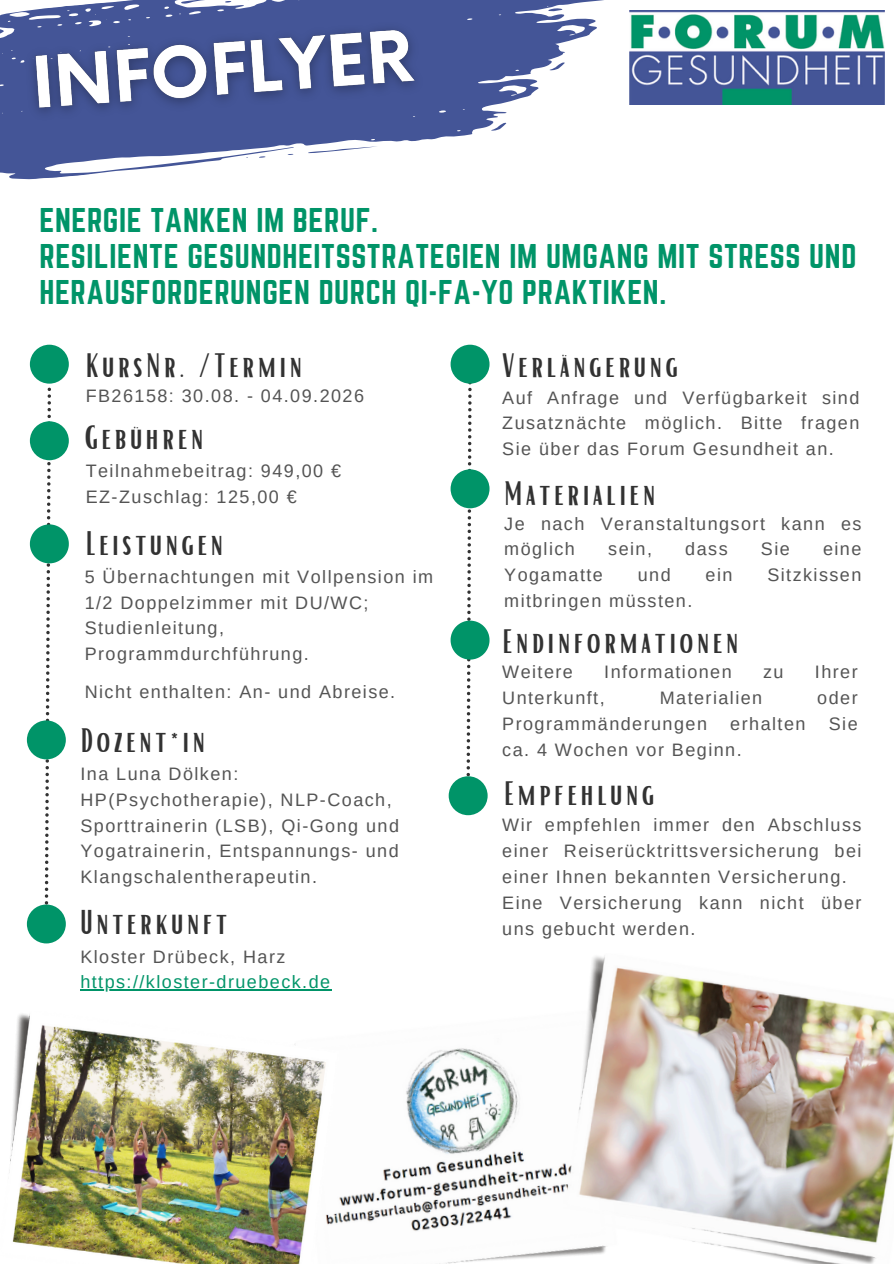
<style>
.page{position:relative;width:894px;height:1264px;background:#fff}
.page>*{position:absolute;margin:0;border:0;box-sizing:border-box;transform-origin:0 0}
.t1{font:33px "Bright";letter-spacing:.1em;color:#323232}
.t2{font:30px/36px "Norwester";letter-spacing:.02em;color:#009468}
.t3{font:18px/26px "Arimo";letter-spacing:.08em;color:#545454}
.t4{font:18px "Arimo";letter-spacing:.08em;color:#009468}
</style>
<div class="page">
<svg style="left:5px;top:0;width:599px;height:41px;fill:#445597"></svg>
<svg style="left:547px;top:7px;width:15px;height:5px"></svg>
<svg style="left:180px;top:0;width:31px;height:4px"></svg>
<svg style="left:224px;top:1px;width:7px;height:2px"></svg>
<svg style="left:0;top:14px;width:571px;height:166px;fill:#445597"></svg>
<svg style="left:308px;top:146px;width:70px;height:8px"></svg>
<svg style="left:490px;top:123px;width:17px;height:8px"></svg>
<svg style="left:489px;top:68px;width:15px;height:4px"></svg>
<svg style="left:259px;top:156px;width:6px;height:2px"></svg>
<svg style="left:434px;top:33px;width:6px;height:4px"></svg>
<svg style="left:451px;top:31px;width:6px;height:2px"></svg>
<div style="left:450px;top:345px;width:39px;height:38px;background:#009468;border-radius:50%"></div>
<div style="left:27px;top:904px;width:39px;height:39px;background:#009468;border-radius:50%"></div>
<div style="left:448px;top:776px;width:39px;height:39px;background:#009468;border-radius:50%"></div>
<div style="left:30px;top:345px;width:39px;height:38px;background:#009468;border-radius:50%"></div>
<div style="left:27px;top:720px;width:39px;height:39px;background:#009468;border-radius:50%"></div>
<svg style="left:30px;top:387px;width:39px;height:548px"></svg>
<img style="left:629px;top:10px;width:255px;height:94px">
<svg style="left:450px;top:349px;width:39px;height:458px"></svg>
<img style="left:265px;top:989px;width:296px;height:274px">
<img style="left:17px;top:11px;width:417px;height:119px">
<hr style="left:80px;top:989px;width:251px;height:1px;background:#009468">
<img style="left:561px;top:956px;width:332px;height:307px">
<img style="left:12px;top:1021px;width:315px;height:242px">
<h3 class="t2" style="left:39px;top:202px;width:818px">ENERGIE TANKEN IM BERUF.<br>RESILIENTE GESUNDHEITSSTRATEGIEN IM UMGANG MIT STRESS UND<br>HERAUSFORDERUNGEN DURCH QI-FA-YO PRAKTIKEN.</h3>
<p class="t1" style="left:86px;top:343px;width:218px">KursNr. /Termin</p>
<p class="t3" style="left:86px;top:383px;width:280px">FB26158: 30.08. - 04.09.2026</p>
<p class="t1" style="left:85px;top:416px;width:120px">Gebühren</p>
<h4 class="t3" style="left:86px;top:457px;width:257px">Teilnahmebeitrag: 949,00 €</h4>
<h3 class="t3" style="left:86px;top:483px;width:212px">EZ-Zuschlag: 125,00 €</h3>
<p class="t1" style="left:86px;top:521px;width:139px">Leistungen</p>
<p class="t3" style="left:85px;top:564px;width:350px;line-height:25.5px">5 Übernachtungen mit Vollpension im<br>1/2 Doppelzimmer mit DU/WC;<br>Studienleitung,<br>Programmdurchführung.</p>
<p class="t3" style="left:85px;top:678px;width:312px">Nicht enthalten: An- und Abreise.</p>
<h3 class="t1" style="left:80px;top:719px;width:126px">Dozent*in</h3>
<h2 class="t3" style="left:80px;top:760px;width:159px">Ina Luna Dölken:</h2>
<p class="t3" style="left:80px;top:786px;width:320px">HP(Psychotherapie), NLP-Coach, Sporttrainerin (LSB), Qi-Gong und Yogatrainerin, Entspannungs- und Klangschalentherapeutin.</p>
<p class="t1" style="left:80px;top:901px;width:148px">Unterkunft</p>
<p class="t3" style="left:80px;top:943px;width:206px">Kloster Drübeck, Harz</p>
<p class="t4" style="left:80px;top:972px;width:251px">https://kloster-druebeck.de</p>
<p class="t1" style="left:502px;top:343px;width:177px">Verlängerung</p>
<p class="t3" style="left:502px;top:384px;width:358px;text-align:justify">Auf Anfrage und Verfügbarkeit sind Zusatznächte möglich. Bitte fragen Sie über das Forum Gesundheit an.</p>
<p class="t1" style="left:504px;top:472px;width:153px">Materialien</p>
<h3 class="t3" style="left:504px;top:510px;width:358px">Je nach Veranstaltungsort kann es möglich</h3>
<h3 class="t3" style="left:608px;top:536px;width:45px">sein,</h3>
<h3 class="t3" style="left:685px;top:536px;width:44px">dass</h3>
<h3 class="t3" style="left:760px;top:536px;width:30px">Sie</h3>
<h3 class="t3" style="left:822px;top:536px;width:40px">eine</h3>
<h3 class="t3" style="left:504px;top:562px;width:100px">Yogamatte</h3>
<h3 class="t3" style="left:637px;top:562px;width:34px">und</h3>
<h3 class="t3" style="left:705px;top:562px;width:28px">ein</h3>
<h3 class="t3" style="left:767px;top:562px;width:96px">Sitzkissen</h3>
<h3 class="t3" style="left:504px;top:588px;width:190px">mitbringen müssten.</h3>
<p class="t1" style="left:502px;top:619px;width:237px">Endinformationen</p>
<p class="t3" style="left:502px;top:659px;width:72px">Weitere</p>
<p class="t3" style="left:604px;top:659px;width:129px">Informationen</p>
<p class="t3" style="left:762px;top:659px;width:22px">zu</p>
<p class="t3" style="left:814px;top:659px;width:44px">Ihrer</p>
<p class="t3" style="left:502px;top:685px;width:104px">Unterkunft,</p>
<p class="t3" style="left:659px;top:685px;width:104px">Materialien</p>
<p class="t3" style="left:817px;top:685px;width:42px">oder</p>
<p class="t3" style="left:502px;top:711px;width:206px">Programmänderungen</p>
<p class="t3" style="left:730px;top:711px;width:77px">erhalten</p>
<p class="t3" style="left:828px;top:711px;width:30px">Sie</p>
<p class="t3" style="left:502px;top:737px;width:241px">ca. 4 Wochen vor Beginn.</p>
<p class="t1" style="left:504px;top:772px;width:152px">Empfehlung</p>
<p class="t3" style="left:502px;top:811px;width:360px;text-align:justify">Wir empfehlen immer den Abschluss einer Reiserücktrittsversicherung bei einer Ihnen bekannten Versicherung.</p>
<p class="t3" style="left:502px;top:889px;width:360px">Eine Versicherung kann nicht über uns gebucht werden.</p>
</div>
